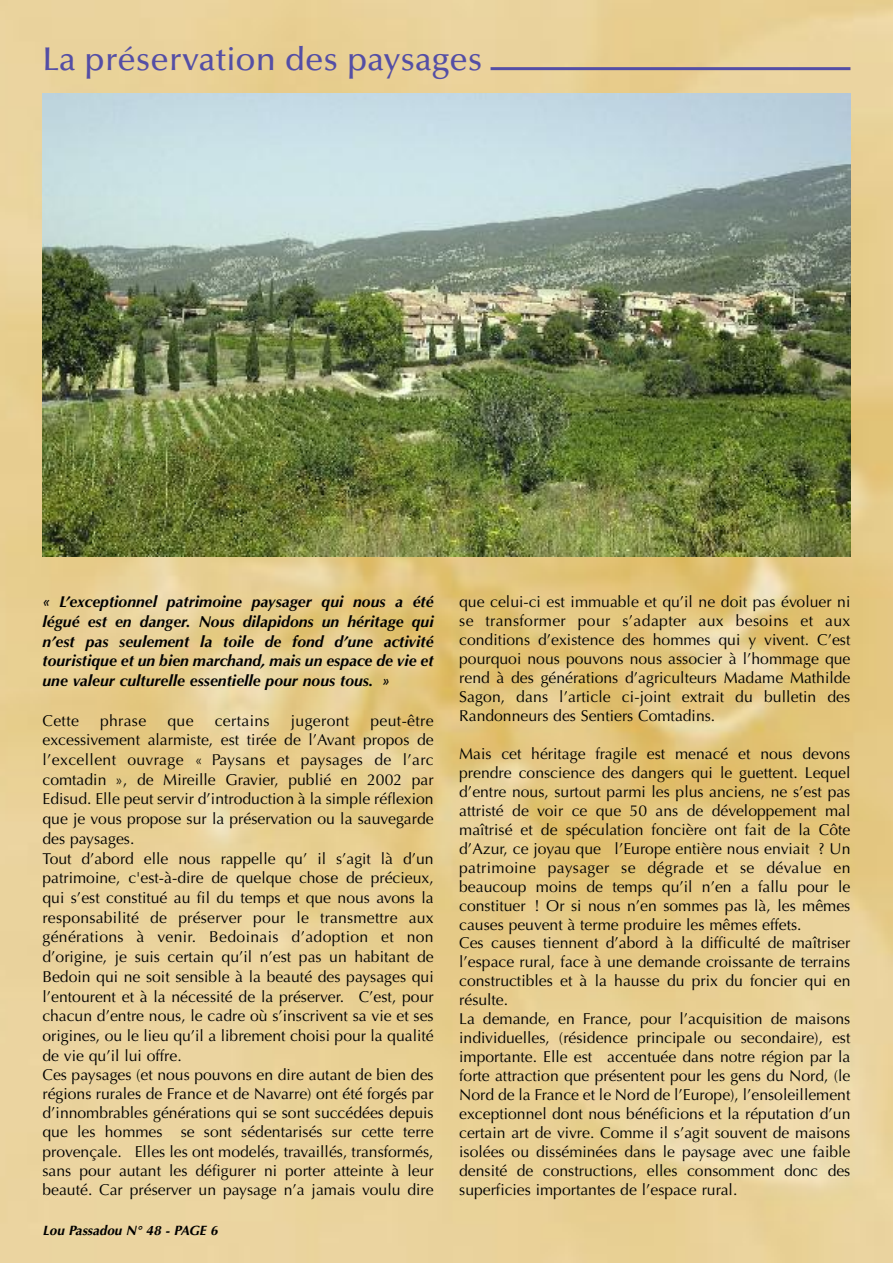
<style>
.page{position:relative;width:893px;height:1263px;background:#fff}
.page>*{position:absolute;margin:0;border:0;box-sizing:border-box;transform-origin:0 0}
.t1{font:500 33px "Optima";color:#544ea5}
.t2{font:15.75px/18.9px "Optima";color:#000}
.t3{font:italic 700 15.75px/19.8px "Optima";color:#000;text-align:justify}
.t4{font:15.75px "Optima";letter-spacing:.02em;color:#000}
.t5{font:italic 700 13.5px "Optima";color:#000}
</style>
<div class="page">
<img style="left:0;top:0;width:893px;height:1263px">
<hr style="left:491px;top:67px;width:359px;height:3px;background:#544ea5">
<img style="left:43px;top:94px;width:807px;height:462px">
<h1 class="t1" style="left:43px;top:46px;width:442px">La préservation des paysages</h1>
<p class="t3" style="left:43px;top:592px;width:393px">« L’exceptionnel patrimoine paysager qui nous a été légué est en danger. Nous dilapidons un héritage qui n’est pas seulement la toile de fond d’une activité touristique et un bien marchand, mais un espace de vie et une valeur culturelle essentielle pour nous tous. »</p>
<p class="t2" style="left:43px;top:712px;width:38px">Cette</p>
<p class="t2" style="left:100px;top:712px;width:48px">phrase</p>
<p class="t2" style="left:167px;top:712px;width:28px">que</p>
<p class="t4" style="left:215px;top:714px;width:56px">certains</p>
<p class="t4" style="left:291px;top:714px;width:60px">jugeront</p>
<p class="t2" style="left:42px;top:712px;width:393px;line-height:19.5px;text-indent:328px">peut-être excessivement alarmiste, est tirée de l’Avant propos de l’excellent ouvrage « Paysans et paysages de l’arc comtadin », de Mireille Gravier, publié en 2002 par Edisud. Elle peut servir d’introduction à la simple réflexion que je vous propose sur la préservation ou la sauvegarde des paysages.<br>Tout d’abord elle nous rappelle qu’ il s’agit là d’un patrimoine, c'est-à-dire de quelque chose de précieux, qui s’est constitué au fil du temps et que nous avons la responsabilité de préserver pour le transmettre aux générations à venir. Bedoinais d’adoption et non d’origine, je suis certain qu’il n’est pas un habitant de Bedoin qui ne soit sensible à la beauté des paysages qui l’entourent et à la nécessité de la préserver. C’est, pour chacun d’entre nous, le cadre où s’inscrivent sa vie et ses origines, ou le lieu qu’il a librement choisi pour la qualité de vie qu’il lui offre.<br>Ces paysages (et nous pouvons en dire autant de bien des régions rurales de France et de Navarre) ont été forgés par d’innombrables générations qui se sont succédées depuis que les hommes se sont sédentarisés sur cette terre provençale. Elles les ont modelés, travaillés, transformés, sans pour autant les défigurer ni porter atteinte à leur beauté. Car préserver un paysage n’a jamais voulu dire</p>
<p class="t5" style="left:43px;top:1225px;width:177px">Lou Passadou N° 48 - PAGE 6</p>
<p class="t2" style="left:459px;top:594px;width:393px;text-align:justify">que celui-ci est immuable et qu’il ne doit pas évoluer ni se transformer pour s’adapter aux besoins et aux conditions d’existence des hommes qui y vivent. C’est pourquoi nous pouvons nous associer à l’hommage que rend à des générations d’agriculteurs Madame Mathilde Sagon, dans l’article ci-joint extrait du bulletin des Randonneurs des Sentiers Comtadins.</p>
<p class="t2" style="left:459px;top:746px;width:393px">Mais cet héritage fragile est menacé et nous devons prendre conscience des dangers qui le guettent. Lequel d’entre nous, surtout parmi les plus anciens, ne s’est pas attristé de voir ce que 50 ans de développement mal maîtrisé et de spéculation foncière ont fait de la Côte d’Azur, ce joyau que l’Europe entière nous enviait ? Un patrimoine paysager se dégrade et se dévalue en beaucoup moins de temps qu’il n’en a fallu pour le constituer ! Or si nous n’en sommes pas là, les mêmes causes peuvent à terme produire les mêmes effets.<br>Ces causes tiennent d’abord à la difficulté de maîtriser l’espace rural, face à une demande croissante de terrains constructibles et à la hausse du prix du foncier qui en résulte.<br>La demande, en France, pour l’acquisition de maisons individuelles, (résidence principale ou secondaire), est importante. Elle est accentuée dans notre région par la forte attraction que présentent pour les gens du Nord, (le Nord de la France et le Nord de l’Europe), l’ensoleillement exceptionnel dont nous bénéficions et la réputation d’un certain art de vivre. Comme il s’agit souvent de maisons isolées ou disséminées dans le paysage avec une faible densité de constructions, elles consomment donc des superficies importantes de l’espace rural.</p>
</div>
